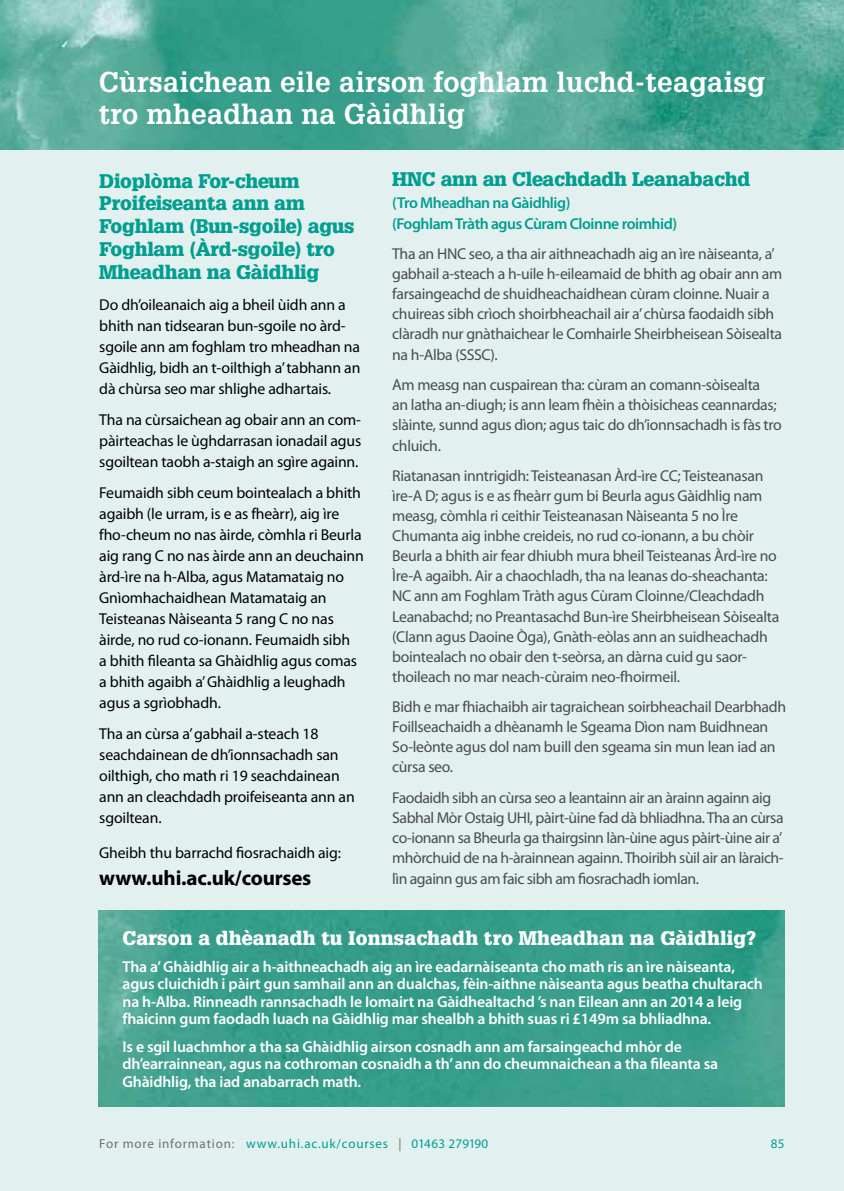
<style>
.page{position:relative;width:844px;height:1191px;background:#fff}
.page>*{position:absolute;margin:0;border:0;box-sizing:border-box;transform-origin:0 0}
.t1{font:700 28px/31.5px "Glypha";letter-spacing:.01em;color:#fff}
.t2{font:700 21px "Myriad Pro";letter-spacing:-.01em;color:#000}
.t3{font:900 19.25px/22.8px "Glypha";letter-spacing:-.01em;color:#009e8f}
.t4{font:900 19.25px "Glypha";letter-spacing:.01em;color:#fff}
.t5{font:15.75px/20.1px "Myriad Pro";letter-spacing:-.02em;color:#494b4d}
.t6{font:15.75px/21px "Myriad Pro";letter-spacing:-.01em;color:#000}
.t7{font:600 15.75px/17.5px "Myriad Pro";letter-spacing:-.01em;color:#fff}
.t8{font:600 15.75px/21px "Myriad Pro";letter-spacing:-.03em;color:#009e8f}
.t9{font:13.12px "Myriad Pro";letter-spacing:.06em;color:#009e8f}
.s1{color:#706f6f}
</style>
<div class="page">
<div style="left:0;top:0;width:843px;height:1191px;background:#e2f1f0"></div>
<img style="left:99px;top:910px;width:685px;height:196px">
<img style="left:0;top:0;width:843px;height:149px">
<h1 class="t1" style="left:99px;top:66px;width:668px">Cùrsaichean eile airson foghlam luchd-teagaisg tro mheadhan na Gàidhlig</h1>
<p class="t3" style="left:99px;top:169px;width:256px">Dioplòma For-cheum<br>Proifeiseanta ann am<br>Foghlam (Bun-sgoile) agus<br>Foghlam (Àrd-sgoile) tro<br>Mheadhan na Gàidhlig</p>
<p class="t6" style="left:99px;top:294px;width:262px">Do dh’oileanaich aig a bheil ùidh ann a bhith nan tidsearan bun-sgoile no àrd&shy;sgoile ann am foghlam tro mheadhan na Gàidhlig, bidh an t-oilthigh a’ tabhann an dà chùrsa seo mar shlighe adhartais.</p>
<p class="t6" style="left:99px;top:408px;width:263px;text-align:justify">Tha na cùrsaichean ag obair ann an com&shy;pàirteachas le ùghdarrasan ionadail agus sgoiltean taobh a-staigh an sgìre againn.</p>
<p class="t6" style="left:99px;top:481px;width:266px">Feumaidh sibh ceum bointealach a bhith agaibh (le urram, is e as fheàrr), aig ìre fho-cheum no nas àirde, còmhla ri Beurla aig rang C no nas àirde ann an deuchainn àrd-ìre na h-Alba, agus Matamataig no Gnìomhachaidhean Matamataig an Teisteanas Nàiseanta 5 rang C no nas àirde, no rud co-ionann. Feumaidh sibh<br>a bhith fileanta sa Ghàidhlig agus comas a bhith agaibh a’ Ghàidhlig a leughadh agus a sgrìobhadh.</p>
<p class="t6" style="left:99px;top:722px;width:257px">Tha an cùrsa a’ gabhail a-steach 18 seachdainean de dh’ionnsachadh san oilthigh, cho math ri 19 seachdainean ann an cleachdadh proifeiseanta ann an sgoiltean.</p>
<p class="t6" style="left:99px;top:842px;width:243px">Gheibh thu barrachd fiosrachaidh aig:</p>
<h2 class="t2" style="left:99px;top:863px;width:213px">www.uhi.ac.uk/courses</h2>
<p class="t3" style="left:392px;top:168px;width:359px">HNC ann an Cleachdadh Leanabachd</p>
<p class="t8" style="left:392px;top:191px;width:286px">(Tro Mheadhan na Gàidhlig)<br>(Foghlam Tràth agus Cùram Cloinne roimhid)</p>
<p class="t5" style="left:392px;top:243px;width:391px">Tha an HNC seo, a tha air aithneachadh aig an ìre nàiseanta, a’ gabhail a-steach a h-uile h-eileamaid de bhith ag obair ann am farsaingeachd de shuidheachaidhean cùram cloinne. Nuair a chuireas sibh crìoch shoirbheachail air a’ chùrsa faodaidh sibh clàradh nur gnàthaichear le Comhairle Sheirbheisean Sòisealta na h-Alba (SSSC).</p>
<p class="t5" style="left:392px;top:374px;width:391px">Am measg nan cuspairean tha: cùram an comann-sòisealta<br>an latha an-diugh; is ann leam fhèin a thòisicheas ceannardas; slàinte, sunnd agus dìon; agus taic do dh’ionnsachadh is fàs tro chluich.</p>
<p class="t5" style="left:392px;top:465px;width:388px">Riatanasan inntrigidh: Teisteanasan Àrd-ìre CC; Teisteanasan ìre-A D; agus is e as fheàrr gum bi Beurla agus Gàidhlig nam measg, còmhla ri ceithir Teisteanasan Nàiseanta 5 no Ìre Chumanta aig inbhe creideis, no rud co-ionann, a bu chòir Beurla a bhith air fear dhiubh mura bheil Teisteanas Àrd-ìre no Ìre-A agaibh. Air a chaochladh, tha na leanas do-sheachanta:<br>NC ann am Foghlam Tràth agus Cùram Cloinne/Cleachdadh Leanabachd; no Preantasachd Bun-ìre Sheirbheisean Sòisealta (Clann agus Daoine Òga), Gnàth-eòlas ann an suidheachadh bointealach no obair den t-seòrsa, an dàrna cuid gu saor&shy;thoileach no mar neach-cùraim neo-fhoirmeil.</p>
<p class="t5" style="left:392px;top:696px;width:395px">Bidh e mar fhiachaibh air tagraichean soirbheachail Dearbhadh Foillseachaidh a dhèanamh le Sgeama Dìon nam Buidhnean So-leònte agus dol nam buill den sgeama sin mun lean iad an cùrsa seo.</p>
<p class="t5" style="left:392px;top:787px;width:393px">Faodaidh sibh an cùrsa seo a leantainn air an àrainn againn aig Sabhal Mòr Ostaig UHI, pàirt-ùine fad dà bhliadhna. Tha an cùrsa co-ionann sa Bheurla ga thairgsinn làn-ùine agus pàirt-ùine air a’ mhòrchuid de na h-àrainnean againn. Thoiribh sùil air an làraich&shy;lìn againn gus am faic sibh am fiosrachadh iomlan.</p>
<p class="t4" style="left:122px;top:926px;width:635px">Carson a dhèanadh tu Ionnsachadh tro Mheadhan na Gàidhlig?</p>
<p class="t7" style="left:122px;top:957px;width:641px">Tha a’ Ghàidhlig air a h-aithneachadh aig an ìre eadarnàiseanta cho math ris an ìre nàiseanta, agus cluichidh i pàirt gun samhail ann an dualchas, fèin-aithne nàiseanta agus beatha chultarach na h-Alba. Rinneadh rannsachadh le Iomairt na Gàidhealtachd ’s nan Eilean ann an 2014 a leig fhaicinn gum faodadh luach na Gàidhlig mar shealbh a bhith suas ri £149m sa bhliadhna.</p>
<p class="t7" style="left:122px;top:1037px;width:597px">Is e sgil luachmhor a tha sa Ghàidhlig airson cosnadh ann am farsaingeachd mhòr de dh’earrainnean, agus na cothroman cosnaidh a th’ ann do cheumnaichean a tha fileanta sa<br>Ghàidhlig, tha iad anabarrach math.</p>
<p class="t9" style="left:99px;top:1135px;width:390px"><span class="s1">For more information:</span> www.uhi.ac.uk/courses <span class="s1">|</span> 01463 279190</p>
<p class="t9" style="left:770px;top:1135px;width:15px">85</p>
</div>
